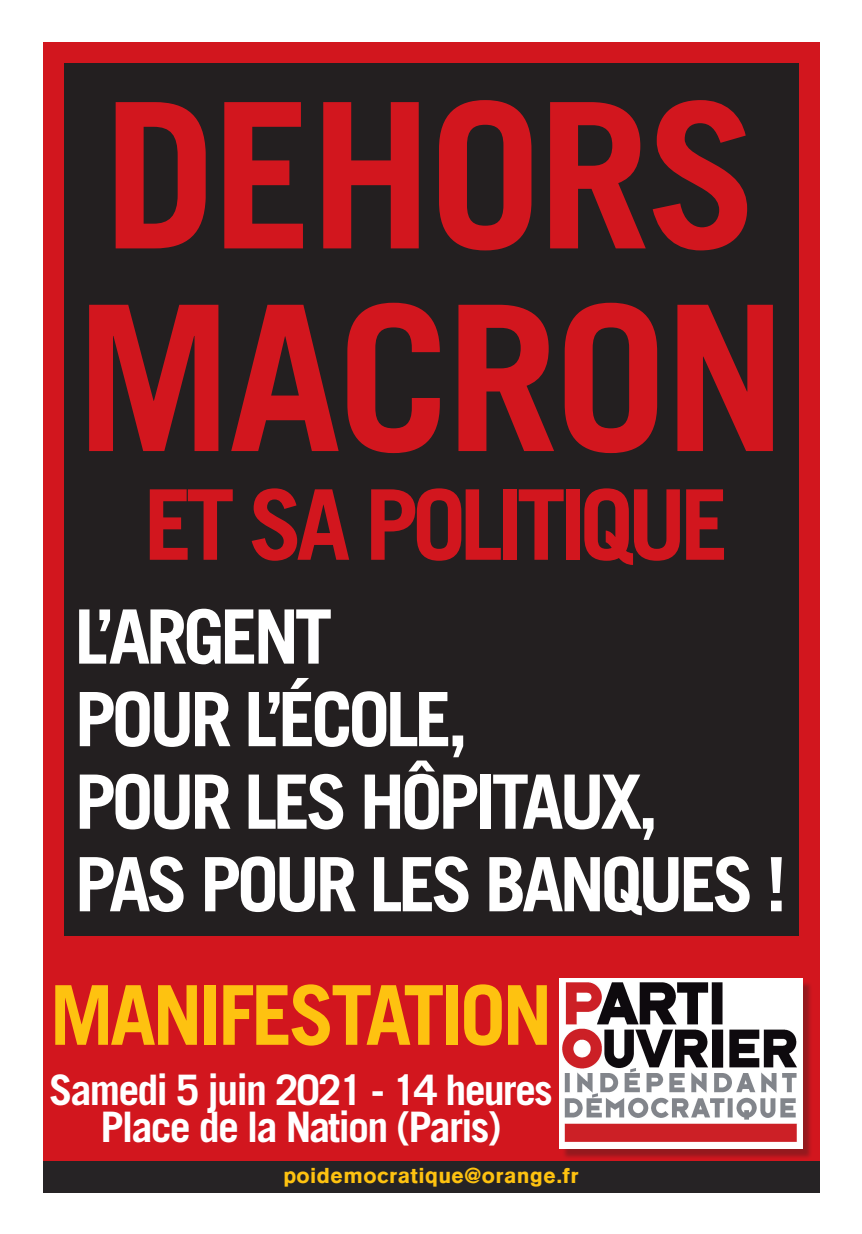
<style>
.page{position:relative;width:862px;height:1234px;background:#fff}
.page>*{position:absolute;margin:0;border:0;box-sizing:border-box;transform-origin:0 0}
.t1{font:700 202.5px/202.5px "Trade Gothic LT Std";letter-spacing:-.02em;color:#d2161e}
.t2{font:700 97.5px/90px "Trade Gothic LT Std";letter-spacing:-.07em;color:#fff}
.t3{font:700 97.5px "Trade Gothic LT Std";letter-spacing:-.07em;color:#d2161e}
.t4{font:700 82.5px "Trade Gothic LT Std";letter-spacing:-.045em;color:#fec210}
.t5{font:700 75px/82.5px "Trade Gothic LT Std";letter-spacing:-.06em;color:#fff}
.t6{font:700 42px/37.5px "Trade Gothic LT Std";letter-spacing:-.045em;color:#fff;text-align:center}
.t7{font:900 21px "Akzidenz Grotesk";letter-spacing:.02em;color:#fec210}
</style>
<div class="page">
<div style="left:43px;top:43px;width:776px;height:1148px;background:#d2161e"></div>
<div style="left:561px;top:980px;width:251px;height:178px;background:#231f20;opacity:.35"></div>
<img style="left:559px;top:978px;width:243px;height:170px">
<div style="left:43px;top:1160px;width:776px;height:32px;background:#262325"></div>
<div style="left:64px;top:64px;width:733px;height:871px;background:#231f20"></div>
<h1 class="t1" style="left:75px;top:72px;width:713px">DEHORS<br>MACRON</h1>
<h2 class="t3" style="left:144px;top:465px;width:586px">ET SA POLITIQUE</h2>
<p class="t5" style="left:74px;top:594px;width:713px">L’ARGENT<br>POUR L’ÉCOLE,<br>POUR LES HÔPITAUX,<br>PAS POUR LES BANQUES !</p>
<h2 class="t2" style="left:106px;top:666px;width:650px">AU SERVICE<br>DES CAPITALISTES</h2>
<p class="t4" style="left:49px;top:964px;width:504px">MANIFESTATION</p>
<p class="t6" style="left:49px;top:1070px;width:505px">Samedi 5 juin 2021 - 14 heures<br>Place de la Nation (Paris)</p>
<p class="t7" style="left:283px;top:1165px;width:296px">poidemocratique@orange.fr</p>
</div>
